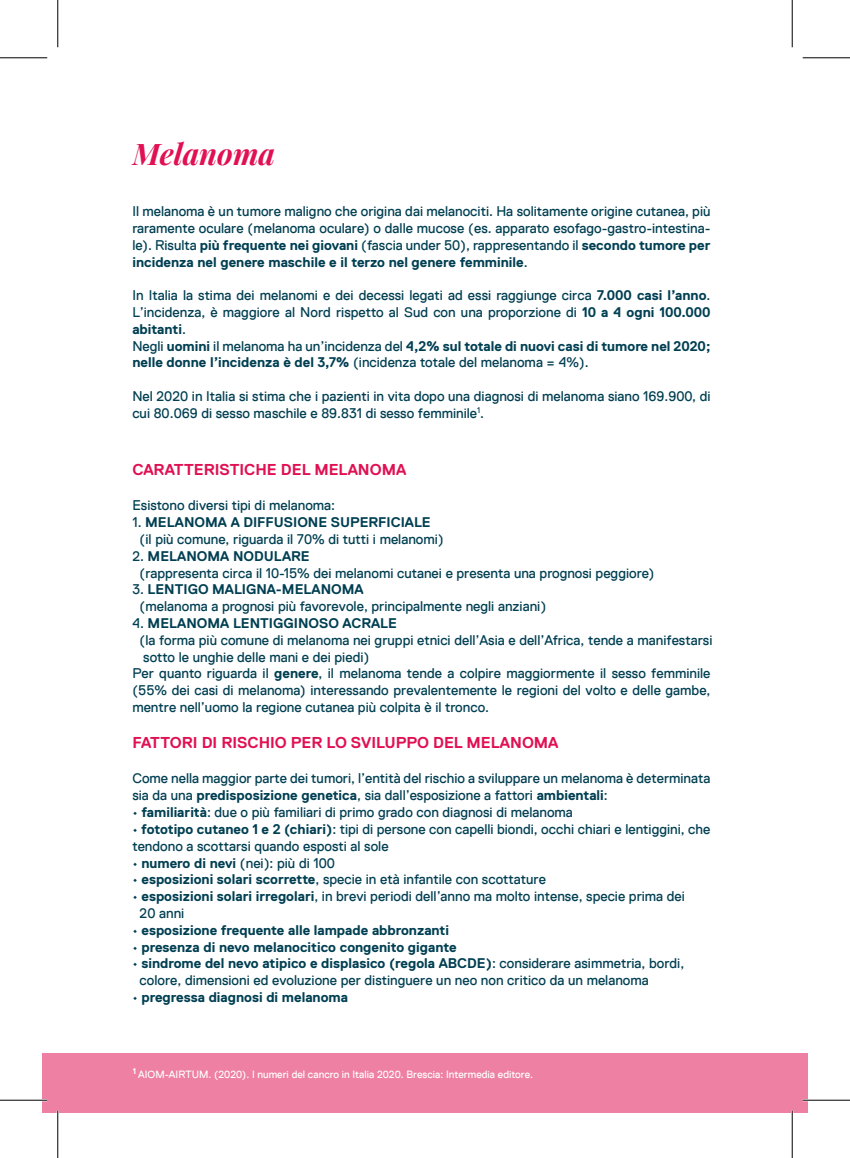
<style>
.page{position:relative;width:850px;height:1158px;background:#fff}
.page>*{position:absolute;margin:0;border:0;box-sizing:border-box;transform-origin:0 0}
.t1{font:italic 700 29.75px "Playfair Display";color:#e01053}
.t2{font:700 15.75px "Replica";color:#e01053}
.t3{font:14px/16.8px "Replica TT";color:#003f52}
.t4{font:700 14px/16.8px "Replica";color:#003f52}
.t5{font:10.5px "Replica TT";color:#fff}
.s1{font-family:"Replica";font-weight:700}
.s2{font-family:"Replica TT";font-weight:400}
</style>
<div class="page">
<div style="left:43px;top:1053px;width:764px;height:59px;background:#ee80a3"></div>
<hr style="left:0;top:1098px;width:47px;height:3px;background:#fff">
<hr style="left:802px;top:1098px;width:48px;height:3px;background:#fff">
<hr style="left:57px;top:1110px;width:2px;height:47px;background:#fff">
<hr style="left:791px;top:1110px;width:2px;height:47px;background:#fff">
<hr style="left:0;top:57px;width:47px;height:1px;background:#000">
<hr style="left:802px;top:57px;width:48px;height:1px;background:#000">
<hr style="left:0;top:1099px;width:47px;height:1px;background:#000">
<hr style="left:802px;top:1099px;width:48px;height:1px;background:#000">
<hr style="left:57px;top:0;width:1px;height:47px;background:#000">
<hr style="left:57px;top:1110px;width:1px;height:47px;background:#000">
<hr style="left:792px;top:0;width:1px;height:47px;background:#000">
<hr style="left:792px;top:1110px;width:1px;height:47px;background:#000">
<h1 class="t1" style="left:133px;top:130px;width:144px">Melanoma</h1>
<p class="t3" style="left:132px;top:203px;width:579px;text-align:justify">Il melanoma è un tumore maligno che origina dai melanociti. Ha solitamente origine cutanea, più raramente oculare (melanoma oculare) o dalle mucose (es. apparato esofago-gastro-intestina&shy;le). Risulta <span class="s1">più frequente nei giovani</span> (fascia under 50), rappresentando il <span class="s1">secondo tumore per</span></p>
<p class="t4" style="left:132px;top:253px;width:397px">incidenza nel genere maschile e il terzo nel genere femminile<span class="s2">.</span></p>
<p class="t3" style="left:132px;top:287px;width:580px">In Italia la stima dei melanomi e dei decessi legati ad essi raggiunge circa <span class="s1">7.000 casi l’anno</span>.<br>L’incidenza, è maggiore al Nord rispetto al Sud con una proporzione di <span class="s1">10 a 4 ogni 100.000</span></p>
<p class="t4" style="left:132px;top:320px;width:579px">abitanti<span class="s2">.<br>Negli</span> uomini <span class="s2">il melanoma ha un’incidenza del</span> 4,2% sul totale di nuovi casi di tumore nel 2020;</p>
<p class="t3" style="left:132px;top:354px;width:458px"><span class="s1">nelle donne l’incidenza è del 3,7%</span> (incidenza totale del melanoma = 4%).</p>
<p class="t3" style="left:132px;top:388px;width:579px">Nel 2020 in Italia si stima che i pazienti in vita dopo una diagnosi di melanoma siano 169.900, di cui 80.069 di sesso maschile e 89.831 di sesso femminile<sup>1</sup>.</p>
<p class="t2" style="left:132px;top:460px;width:275px">CARATTERISTICHE DEL MELANOMA</p>
<p class="t3" style="left:132px;top:497px;width:204px">Esistono diversi tipi di melanoma:</p>
<p class="t4" style="left:132px;top:514px;width:300px"><span class="s2">1.</span> MELANOMA A DIFFUSIONE SUPERFICIALE</p>
<p class="t3" style="left:140px;top:530px;width:306px">(il più comune, riguarda il 70% di tutti i melanomi)</p>
<p class="t4" style="left:132px;top:547px;width:179px"><span class="s2">2.</span> MELANOMA NODULARE</p>
<p class="t3" style="left:140px;top:564px;width:516px">(rappresenta circa il 10-15% dei melanomi cutanei e presenta una prognosi peggiore)</p>
<p class="t4" style="left:132px;top:581px;width:233px"><span class="s2">3.</span> LENTIGO MALIGNA-MELANOMA</p>
<p class="t3" style="left:140px;top:598px;width:408px">(melanoma a prognosi più favorevole, principalmente negli anziani)</p>
<p class="t4" style="left:132px;top:614px;width:266px"><span class="s2">4.</span> MELANOMA LENTIGGINOSO ACRALE</p>
<p class="t3" style="left:140px;top:631px;width:574px">(la forma più comune di melanoma nei gruppi etnici dell’Asia e dell’Africa, tende a manifestarsi</p>
<p class="t3" style="left:143px;top:648px;width:227px">sotto le unghie delle mani e dei piedi)</p>
<p class="t3" style="left:132px;top:665px;width:579px">Per quanto riguarda il <span class="s1">genere</span>, il melanoma tende a colpire maggiormente il sesso femminile</p>
<p class="t3" style="left:132px;top:682px;width:579px">(55% dei casi di melanoma) interessando prevalentemente le regioni del volto e delle gambe,</p>
<p class="t3" style="left:132px;top:698px;width:358px">mentre nell’uomo la regione cutanea più colpita è il tronco.</p>
<p class="t2" style="left:132px;top:733px;width:428px">FATTORI DI RISCHIO PER LO SVILUPPO DEL MELANOMA</p>
<p class="t3" style="left:132px;top:770px;width:579px">Come nella maggior parte dei tumori, l’entità del rischio a sviluppare un melanoma è determinata sia da una <span class="s1">predisposizione genetica</span>, sia dall’esposizione a fattori <span class="s1">ambientali</span>:</p>
<p class="t3" style="left:132px;top:803px;width:442px">• <span class="s1">familiarità</span>: due o più familiari di primo grado con diagnosi di melanoma</p>
<p class="t3" style="left:132px;top:820px;width:579px">• <span class="s1">fototipo cutaneo 1 e 2 (chiari)</span>: tipi di persone con capelli biondi, occhi chiari e lentiggini, che tendono a scottarsi quando esposti al sole</p>
<p class="t3" style="left:132px;top:854px;width:204px">• <span class="s1">numero di nevi</span> (nei): più di 100</p>
<p class="t3" style="left:132px;top:871px;width:415px">• <span class="s1">esposizioni solari scorrette</span>, specie in età infantile con scottature</p>
<p class="t3" style="left:140px;top:887px;width:547px;text-indent:-7px">• <span class="s1">esposizioni solari irregolari</span>, in brevi periodi dell’anno ma molto intense, specie prima dei<br>20 anni</p>
<p class="t4" style="left:132px;top:921px;width:318px"><span class="s2">•</span> esposizione frequente alle lampade abbronzanti</p>
<p class="t4" style="left:132px;top:938px;width:326px"><span class="s2">•</span> presenza di nevo melanocitico congenito gigante</p>
<p class="t4" style="left:132px;top:955px;width:553px"><span class="s2">•</span> sindrome del nevo atipico e displasico (regola ABCDE)<span class="s2">: considerare asimmetria, bordi,</span></p>
<p class="t3" style="left:140px;top:971px;width:511px">colore, dimensioni ed evoluzione per distinguere un neo non critico da un melanoma</p>
<p class="t4" style="left:132px;top:988px;width:217px"><span class="s2">•</span> pregressa diagnosi di melanoma</p>
<p class="t5" style="left:133px;top:1068px;width:402px"><sup>1</sup> AIOM-AIRTUM. (2020). I numeri del cancro in Italia 2020. Brescia: Intermedia editore.</p>
</div>
